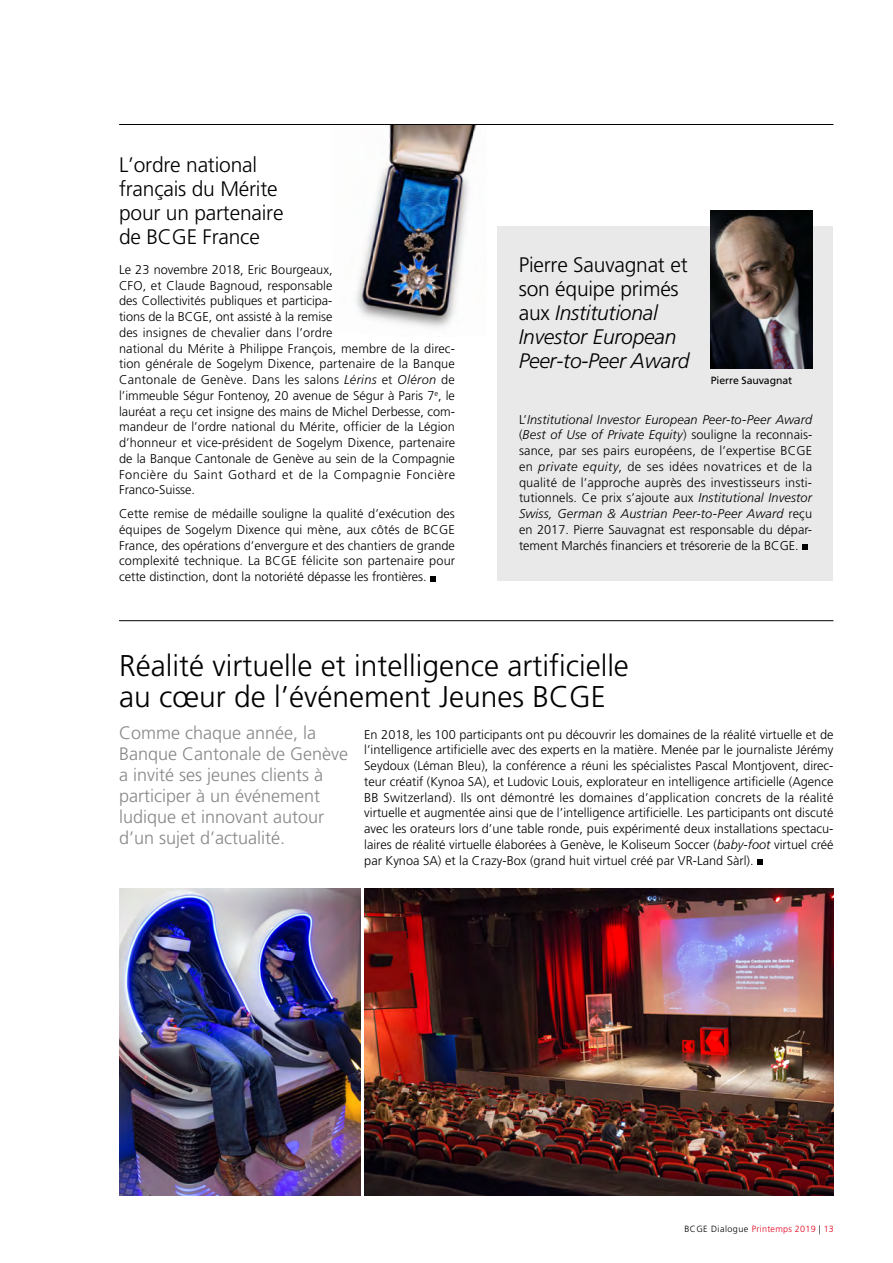
<style>
.page{position:relative;width:893px;height:1263px;background:#fff}
.page>*{position:absolute;margin:0;border:0;box-sizing:border-box;transform-origin:0 0}
.t1{font:300 30px/31.5px "Frutiger LT Std";color:#000}
.t2{font:italic 300 21px/24px "Frutiger LT Std";letter-spacing:-.01em;color:#000}
.t3{font:300 21px/24px "Frutiger LT Std";letter-spacing:-.01em;color:#000}
.t4{font:300 18px/21px "Frutiger LT Std";color:#868786}
.t5{font:300 12.75px/15.8px "Frutiger LT Std";color:#000;text-align:justify}
.t6{font:10.5px "Frutiger LT Std";letter-spacing:-.01em;color:#000}
.t7{font:300 9px "Frutiger LT Std";letter-spacing:.03em;color:#e3001d}
.s1{font-style:italic}
.s2{font-style:normal}
.s3{color:#000}
</style>
<div class="page">
<div style="left:497px;top:227px;width:336px;height:354px;background:#e9e9e9"></div>
<svg style="left:802px;top:544px;width:5px;height:6px"></svg>
<img style="left:364px;top:888px;width:469px;height:307px">
<img style="left:119px;top:888px;width:241px;height:307px">
<svg style="left:757px;top:859px;width:5px;height:6px"></svg>
<img style="left:711px;top:211px;width:101px;height:157px">
<svg style="left:430px;top:576px;width:5px;height:5px"></svg>
<img style="left:356px;top:125px;width:121px;height:203px">
<hr style="left:119px;top:124px;width:714px;height:1px;background:#020203">
<hr style="left:119px;top:620px;width:714px;height:1px;background:#020203">
<h2 class="t3" style="left:119px;top:153px;width:166px">L’ordre national français du Mérite pour un partenaire de BCGE France</h2>
<p class="t5" style="left:119px;top:262px;width:338px;text-align:left">Le 23 novembre 2018, Eric Bourgeaux,<br>CFO, et Claude Bagnoud, responsable<br>des Collectivités publiques et participa-<br>tions de la BCGE, ont assisté à la remise<br>des insignes de chevalier dans l’ordre<br>national du Mérite à Philippe François, membre de la direc&shy;tion générale de Sogelym Dixence, partenaire de la Banque Cantonale de Genève. Dans les salons <span class="s1">Lérins</span> et <span class="s1">Oléron</span> de l’immeuble Ségur Fontenoy, 20 avenue de Ségur à Paris 7<sup>e</sup>, le lauréat a reçu cet insigne des mains de Michel Derbesse, com&shy;mandeur de l’ordre national du Mérite, officier de la Légion d’honneur et vice-président de Sogelym Dixence, partenaire de la Banque Cantonale de Genève au sein de la Compagnie Foncière du Saint Gothard et de la Compagnie Foncière Franco-Suisse.</p>
<p class="t5" style="left:119px;top:506px;width:338px">Cette remise de médaille souligne la qualité d’exécution des équipes de Sogelym Dixence qui mène, aux côtés de BCGE France, des opérations d’envergure et des chantiers de grande complexité technique. La BCGE félicite son partenaire pour cette distinction, dont la notoriété dépasse les frontières.</p>
<h2 class="t2" style="left:519px;top:253px;width:172px"><span class="s2">Pierre Sauvagnat et son équipe primés aux</span> Institutional<br>Investor European<br>Peer-to-Peer Award</h2>
<p class="t6" style="left:711px;top:374px;width:83px">Pierre Sauvagnat</p>
<p class="t5" style="left:519px;top:411px;width:295px">L’<span class="s1">Institutional Investor European Peer-to-Peer Award </span>(<span class="s1">Best of Use of Private Equity</span>) souligne la reconnais&shy;sance, par ses pairs européens, de l’expertise BCGE en <span class="s1">private equity</span>, de ses idées novatrices et de la qualité de l’approche auprès des investisseurs insti&shy;tutionnels. Ce prix s’ajoute aux <span class="s1">Institutional Investor Swiss, German &amp; Austrian Peer-to-Peer Award</span> reçu en 2017. Pierre Sauvagnat est responsable du dépar&shy;tement Marchés financiers et trésorerie de la BCGE.</p>
<h1 class="t1" style="left:119px;top:650px;width:511px">Réalité virtuelle et intelligence artificielle au cœur de l’événement Jeunes BCGE</h1>
<p class="t5" style="left:364px;top:726px;width:471px">En 2018, les 100 participants ont pu découvrir les domaines de la réalité virtuelle et de l’intelligence artificielle avec des experts en la matière. Menée par le journaliste Jérémy Seydoux (Léman Bleu), la conférence a réuni les spécialistes Pascal Montjovent, direc&shy;teur créatif (Kynoa SA), et Ludovic Louis, explorateur en intelligence artificielle (Agence BB Switzerland). Ils ont démontré les domaines d’application concrets de la réalité virtuelle et augmentée ainsi que de l’intelligence artificielle. Les participants ont discuté avec les orateurs lors d’une table ronde, puis expérimenté deux installations spectacu&shy;laires de réalité virtuelle élaborées à Genève, le Koliseum Soccer (<span class="s1">baby-foot</span> virtuel créé par Kynoa SA) et la Crazy-Box (grand huit virtuel créé par VR-Land Sàrl).</p>
<h3 class="t4" style="left:119px;top:722px;width:231px">Comme chaque année, la<br>Banque Cantonale de Genève a invité ses jeunes clients à participer à un événement ludique et innovant autour d’un sujet d’actualité.</h3>
<p class="t7" style="left:684px;top:1224px;width:151px"><span class="s3">BCGE Dialogue</span> Printemps 2019 <span class="s3">|</span> 13</p>
</div>
